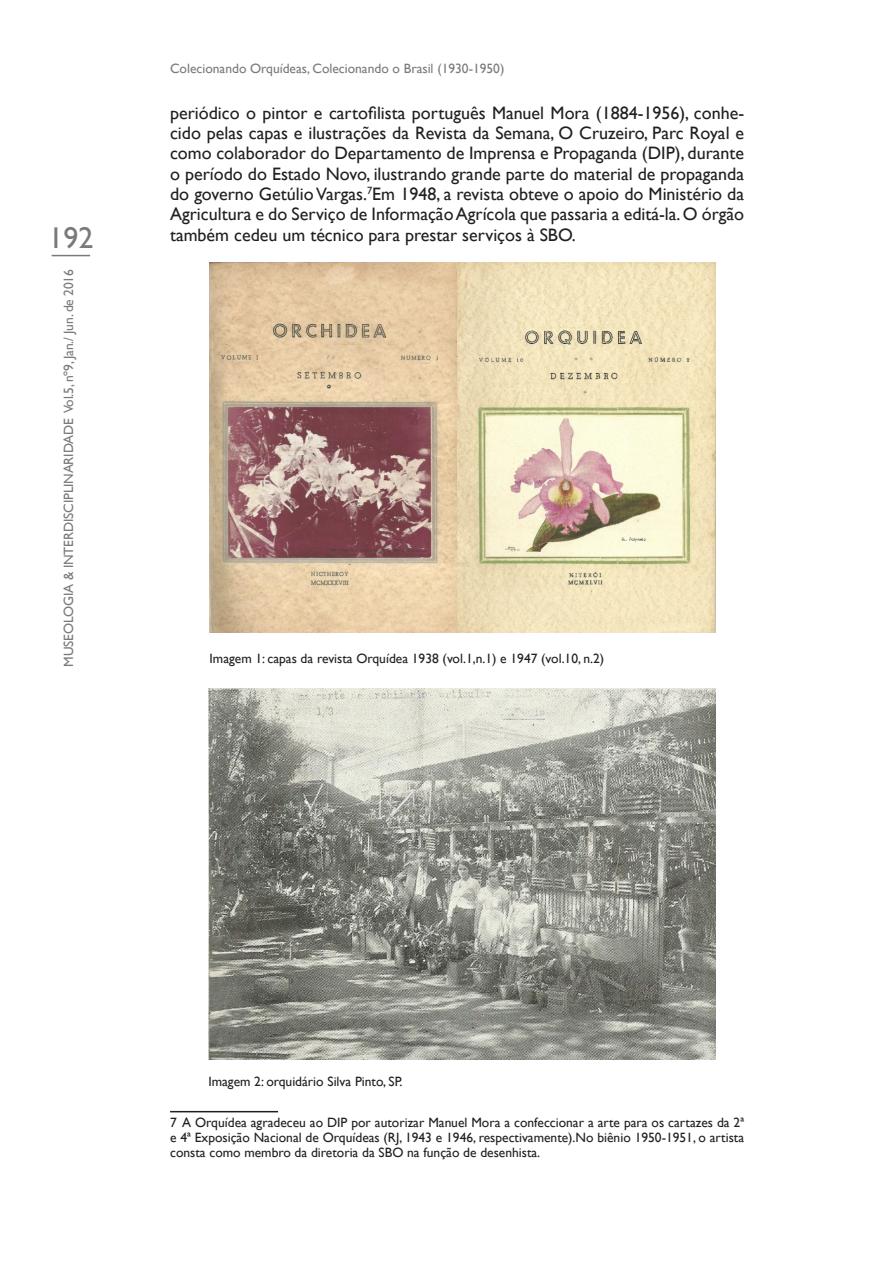
<style>
.page{position:relative;width:893px;height:1263px;background:#fff}
.page>*{position:absolute;margin:0;border:0;box-sizing:border-box;transform-origin:0 0}
.t1{font:30px "Gill Sans";color:#797a79}
.rodapé_museu_Pamela{font:18px/20.2px "Gill Sans";color:#231f20;text-align:justify}
.rodapé_museu_Pamela-2{font:13.5px/15px "Gill Sans";color:#231f20;text-align:justify}
.t2{font:13.5px "Gill Sans";letter-spacing:-.005em;color:#797a79}
.Fonte_museu_pamela{font:13.5px "Gill Sans";color:#231f20}
</style>
<div class="page">
<hr style="left:52px;top:255px;width:38px;height:1px;background:#797a79">
<hr style="left:170px;top:1111px;width:108px;height:1px;background:#231f20">
<img style="left:208px;top:689px;width:507px;height:370px">
<img style="left:210px;top:263px;width:505px;height:369px">
<h1 class="t1" style="left:48px;top:221px;width:46px">192</h1>
<p class="t2" style="left:61px;top:666px;width:399px;rotate:-90deg">MUSEOLOGIA &amp; INTERDISCIPLINARIDADE Vol.5, nº9, Jan./ Jun. de 2016</p>
<p class="t2" style="left:170px;top:61px;width:336px">Colecionando Orquídeas, Colecionando o Brasil (1930-1950)</p>
<p class="rodapé_museu_Pamela" style="left:170px;top:103px;width:576px">periódico o pintor e cartofilista português Manuel Mora (1884-1956), conhe&shy;cido pelas capas e ilustrações da Revista da Semana, O Cruzeiro, Parc Royal e como colaborador do Departamento de Imprensa e Propaganda (DIP), durante o período do Estado Novo, ilustrando grande parte do material de propaganda do governo Getúlio Vargas.<sup>7</sup>Em 1948, a revista obteve o apoio do Ministério da Agricultura e do Serviço de Informação Agrícola que passaria a editá-la. O órgão também cedeu um técnico para prestar serviços à SBO.</p>
<p class="Fonte_museu_pamela" style="left:210px;top:651px;width:396px">Imagem 1: capas da revista Orquídea 1938 (vol.1,n.1) e 1947 (vol.10, n.2)</p>
<p class="Fonte_museu_pamela" style="left:208px;top:1074px;width:196px">Imagem 2: orquidário Silva Pinto, SP.</p>
<p class="rodapé_museu_Pamela-2" style="left:170px;top:1115px;width:575px">7 A Orquídea agradeceu ao DIP por autorizar Manuel Mora a confeccionar a arte para os cartazes da 2ª e 4ª Exposição Nacional de Orquídeas (RJ, 1943 e 1946, respectivamente).No biênio 1950-1951, o artista consta como membro da diretoria da SBO na função de desenhista.</p>
</div>
